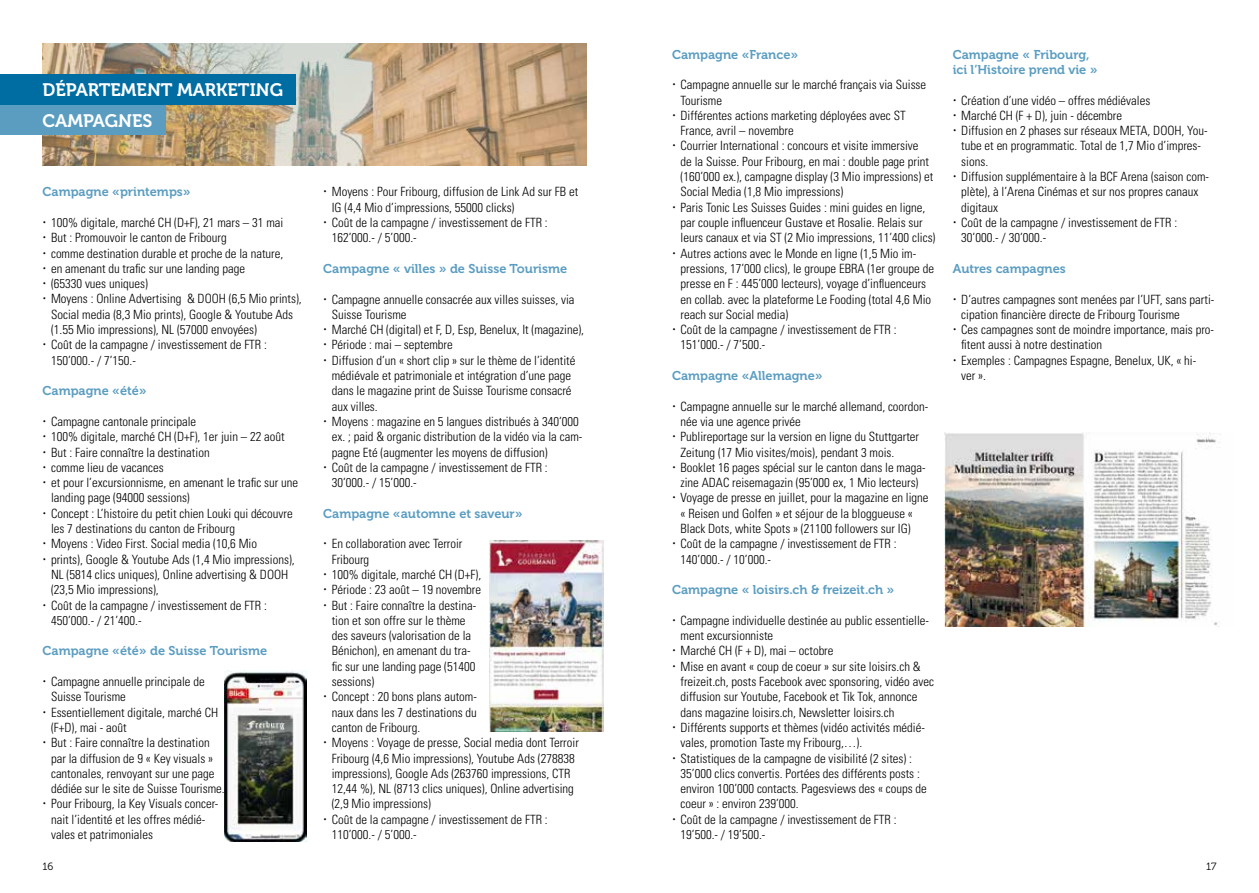
<style>
.page{position:relative;width:1259px;height:893px;background:#fff}
.page>*{position:absolute;margin:0;border:0;box-sizing:border-box;transform-origin:0 0}
.t1{font:18px "Museo 700";color:#fff}
.t2{font:300 condensed 12.75px/15.3px "Univers LT Std";color:#000}
.t3{font:12.75px/15.3px "Museo 700";color:#5b9dc1}
.t4{font:10.5px "Museo 300";color:#000}
</style>
<div class="page">
<img style="left:43px;top:43px;width:544px;height:123px">
<div style="left:0;top:105px;width:165px;height:30px;background:#5b9dc1"></div>
<div style="left:0;top:74px;width:296px;height:31px;background:#006da2"></div>
<img style="left:490px;top:540px;width:114px;height:192px">
<img style="left:225px;top:671px;width:81px;height:171px">
<img style="left:944px;top:432px;width:276px;height:195px">
<h1 class="t1" style="left:43px;top:80px;width:242px">DÉPARTEMENT MARKETING</h1>
<h1 class="t1" style="left:43px;top:110px;width:111px">CAMPAGNES</h1>
<p class="t3" style="left:43px;top:184px;width:150px">Campagne «printemps»</p>
<p class="t2" style="left:51px;top:215px;width:252px">100% digitale, marché CH (D+F), 21 mars – 31 mai But : Promouvoir le canton de Fribourg<br>comme destination durable et proche de la nature,<br>en amenant du trafic sur une landing page<br>(65330 vues uniques)<br>Moyens : Online Advertising &amp; DOOH (6,5 Mio prints), Social media (8,3 Mio prints), Google &amp; Youtube Ads (1.55 Mio impressions), NL (57000 envoyées)<br>Coût de la campagne / investissement de FTR :<br>150’000.- / 7’150.-</p>
<p class="t3" style="left:43px;top:383px;width:106px">Campagne «été»</p>
<p class="t2" style="left:51px;top:414px;width:249px">Campagne cantonale principale<br>100% digitale, marché CH (D+F), 1er juin – 22 août But : Faire connaître la destination<br>comme lieu de vacances<br>et pour l’excursionnisme, en amenant le trafic sur une landing page (94000 sessions)<br>Concept : L’histoire du petit chien Louki qui découvre les 7 destinations du canton de Fribourg<br>Moyens : Video First. Social media (10,6 Mio<br>prints), Google &amp; Youtube Ads (1,4 Mio impressions), NL (5814 clics uniques), Online advertising &amp; DOOH (23,5 Mio impressions),<br>Coût de la campagne / investissement de FTR :<br>450’000.- / 21’400.-</p>
<p class="t3" style="left:43px;top:643px;width:226px">Campagne «été» de Suisse Tourisme</p>
<p class="t2" style="left:51px;top:674px;width:175px">Campagne annuelle principale de<br>Suisse Tourisme<br>Essentiellement digitale, marché CH (F+D), mai - août<br>But : Faire connaître la destination par la diffusion de 9 « Key visuals » cantonales, renvoyant sur une page dédiée sur le site de Suisse Tourisme.<br>Pour Fribourg, la Key Visuals concer&shy;nait l’identité et les offres médié&shy;vales et patrimoniales</p>
<p class="t2" style="left:332px;top:184px;width:248px">Moyens : Pour Fribourg, diffusion de Link Ad sur FB et IG (4,4 Mio d’impressions, 55000 clicks)<br>Coût de la campagne / investissement de FTR :<br>162’000.- / 5’000.-</p>
<p class="t3" style="left:323px;top:261px;width:245px">Campagne « villes » de Suisse Tourisme</p>
<p class="t2" style="left:332px;top:291px;width:254px">Campagne annuelle consacrée aux villes suisses, via Suisse Tourisme<br>Marché CH (digital) et F, D, Esp, Benelux, It (magazine), Période : mai – septembre<br>Diffusion d’un « short clip » sur le thème de l’identité médiévale et patrimoniale et intégration d’une page dans le magazine print de Suisse Tourisme consacré aux villes.<br>Moyens : magazine en 5 langues distribués à 340’000 ex. ; paid &amp; organic distribution de la vidéo via la cam&shy;pagne Eté (augmenter les moyens de diffusion)<br>Coût de la campagne / investissement de FTR :<br>30’000.- / 15’000.-</p>
<p class="t3" style="left:323px;top:506px;width:201px">Campagne «automne et saveur»</p>
<p class="t2" style="left:332px;top:536px;width:249px">En collaboration avec Terroir<br>Fribourg<br>100% digitale, marché CH (D+F),<br>Période : 23 août – 19 novembre<br>But : Faire connaître la destina-<br>tion et son offre sur le thème<br>des saveurs (valorisation de la<br>Bénichon), en amenant du tra-<br>fic sur une landing page (51400<br>sessions)<br>Concept : 20 bons plans autom-<br>naux dans les 7 destinations du<br>canton de Fribourg.<br>Moyens : Voyage de presse, Social media dont Terroir<br>Fribourg (4,6 Mio impressions), Youtube Ads (278838 impressions), Google Ads (263760 impressions, CTR<br>12,44 %), NL (8713 clics uniques), Online advertising (2,9 Mio impressions)<br>Coût de la campagne / investissement de FTR :<br>110’000.- / 5’000.-</p>
<p class="t3" style="left:672px;top:47px;width:128px">Campagne «France»</p>
<p class="t2" style="left:680px;top:77px;width:256px">Campagne annuelle sur le marché français via Suisse Tourisme<br>Différentes actions marketing déployées avec ST France, avril – novembre<br>Courrier International : concours et visite immersive<br>de la Suisse. Pour Fribourg, en mai : double page print (160’000 ex.), campagne display (3 Mio impressions) et Social Media (1,8 Mio impressions)<br>Paris Tonic Les Suisses Guides : mini guides en ligne, par couple influenceur Gustave et Rosalie. Relais sur leurs canaux et via ST (2 Mio impressions, 11’400 clics)<br>Autres actions avec le Monde en ligne (1,5 Mio im&shy;pressions, 17’000 clics), le groupe EBRA (1er groupe de presse en F : 445’000 lecteurs), voyage d’influenceurs en collab. avec la plateforme Le Fooding (total 4,6 Mio reach sur Social media)<br>Coût de la campagne / investissement de FTR :<br>151’000.- / 7’500.-</p>
<p class="t3" style="left:672px;top:368px;width:152px">Campagne «Allemagne»</p>
<p class="t2" style="left:680px;top:398px;width:249px">Campagne annuelle sur le marché allemand, coordon&shy;née via une agence privée<br>Publireportage sur la version en ligne du Stuttgarter Zeitung (17 Mio visites/mois), pendant 3 mois.<br>Booklet 16 pages spécial sur le canton dans le maga&shy;zine ADAC reisemagazin (95’000 ex, 1 Mio lecteurs)<br>Voyage de presse en juillet, pour la magazine en ligne « Reisen und Golfen » et séjour de la bloggueuse « Black Dots, white Spots » (21100 followers sur IG)<br>Coût de la campagne / investissement de FTR :<br>140’000.- / 10’000.-</p>
<p class="t3" style="left:672px;top:582px;width:224px">Campagne « loisirs.ch &amp; freizeit.ch »</p>
<p class="t2" style="left:680px;top:613px;width:255px">Campagne individuelle destinée au public essentielle&shy;ment excursionniste<br>Marché CH (F + D), mai – octobre<br>Mise en avant « coup de coeur » sur site loisirs.ch &amp; freizeit.ch, posts Facebook avec sponsoring, vidéo avec diffusion sur Youtube, Facebook et Tik Tok, annonce dans magazine loisirs.ch, Newsletter loisirs.ch Différents supports et thèmes (vidéo activités médié&shy;vales, promotion Taste my Fribourg,…).<br>Statistiques de la campagne de visibilité (2 sites) :<br>35’000 clics convertis. Portées des différents posts : environ 100’000 contacts. Pagesviews des « coups de coeur » : environ 239’000.<br>Coût de la campagne / investissement de FTR :<br>19’500.- / 19’500.-</p>
<p class="t3" style="left:952px;top:47px;width:146px">Campagne « Fribourg, ici l’Histoire prend vie »</p>
<p class="t2" style="left:961px;top:92px;width:249px">Création d’une vidéo – offres médiévales<br>Marché CH (F + D), juin - décembre<br>Diffusion en 2 phases sur réseaux META, DOOH, You&shy;tube et en programmatic. Total de 1,7 Mio d’impres&shy;sions.<br>Diffusion supplémentaire à la BCF Arena (saison com&shy;plète), à l’Arena Cinémas et sur nos propres canaux digitaux<br>Coût de la campagne / investissement de FTR :<br>30’000.- / 30’000.-</p>
<p class="t3" style="left:952px;top:261px;width:114px">Autres campagnes</p>
<p class="t2" style="left:961px;top:291px;width:255px">D’autres campagnes sont menées par l’UFT, sans parti&shy;cipation financière directe de Fribourg Tourisme<br>Ces campagnes sont de moindre importance, mais pro&shy;fitent aussi à notre destination<br>Exemples : Campagnes Espagne, Benelux, UK, « hi-<br>ver ».</p>
<p class="t4" style="left:43px;top:861px;width:12px">16</p>
<p class="t4" style="left:1206px;top:861px;width:12px">17</p>
</div>
